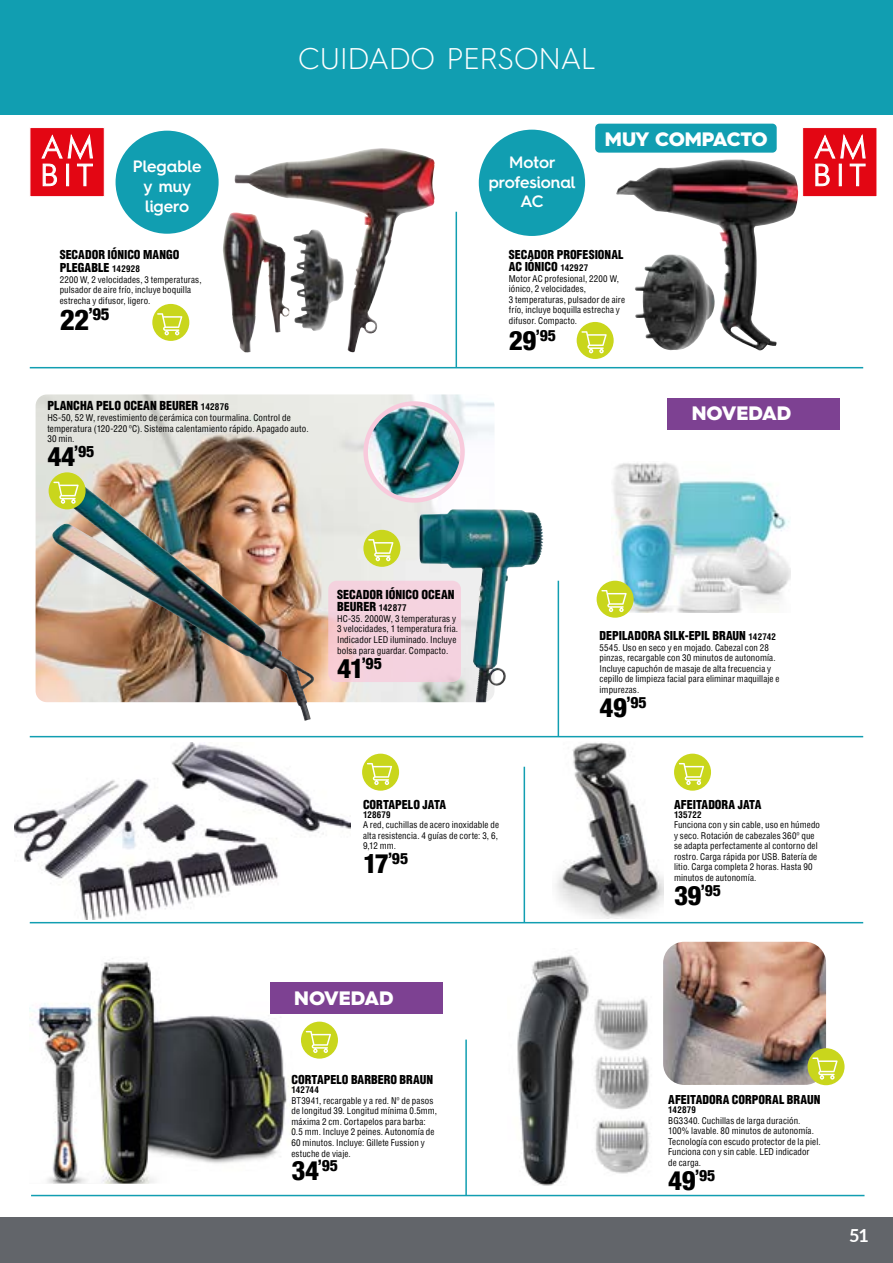
<style>
.page{position:relative;width:893px;height:1263px;background:#fff}
.page>*{position:absolute;margin:0;border:0;box-sizing:border-box;transform-origin:0 0}
.t1{font:300 30px "Hurme Geometric Sans 4";color:#fff}
.t2{font:900 19.5px "Hurme Geometric Sans 4";color:#fff}
.t3{font:700 18px "Lato";color:#fff}
.t4{font:800 condensed 16.8px "Helvetica 87";color:#000}
.t5{font:600 16.5px/19.8px "Hurme Geometric Sans 4";letter-spacing:-.005em;color:#fff;text-align:center}
.t6{font:800 condensed 15.9px "Helvetica 87";color:#000}
.t7{font:800 condensed 15.75px "Helvetica 87";letter-spacing:-.01em;color:#000}
.t8{font:900 condensed 12.15px/12.1px "Helvetica";letter-spacing:-.005em;color:#000}
.t9{font:900 condensed 12px/12.9px "Helvetica";color:#000}
.t10{font:condensed 9.15px/10.6px "Helvetica";letter-spacing:.01em;color:#000}
.t11{font:condensed 9px/10.5px "Helvetica";letter-spacing:.01em;color:#000}
.t12{font:700 condensed 9px "Helvetica";letter-spacing:.025em;color:#000}
.s1{font-weight:700;font-size:9px}
.s2{font-size:28.95px}
.s3{font-size:27px}
.s4{font-weight:700;font-size:9.15px}
.s5{font-size:27.3px}
</style>
<div class="page">
<div style="left:0;top:1217px;width:893px;height:46px;background:#62656a"></div>
<img style="left:517px;top:955px;width:133px;height:230px">
<img style="left:663px;top:942px;width:163px;height:143px">
<img style="left:611px;top:463px;width:179px;height:150px">
<img style="left:30px;top:958px;width:263px;height:225px">
<div style="left:479px;top:130px;width:106px;height:106px;background:#119eb1;border-radius:50%"></div>
<div style="left:116px;top:131px;width:103px;height:103px;background:#119eb1;border-radius:50%"></div>
<div style="left:30px;top:127px;width:75px;height:70px;background:#e30613;border:1px solid #fff"></div>
<svg style="left:41px;top:134px;width:52px;height:52px"></svg>
<div style="left:802px;top:127px;width:75px;height:70px;background:#e30613;border:1px solid #fff"></div>
<svg style="left:814px;top:134px;width:52px;height:52px"></svg>
<img style="left:234px;top:148px;width:201px;height:205px">
<img style="left:223px;top:213px;width:67px;height:139px">
<img style="left:290px;top:229px;width:54px;height:102px">
<div style="left:595px;top:124px;width:182px;height:29px;background:#119eb1;border-radius:4px"></div>
<img style="left:36px;top:394px;width:458px;height:308px">
<svg style="left:328px;top:581px;width:133px;height:101px;background:#f4d0db"></svg>
<img style="left:366px;top:403px;width:96px;height:95px">
<div style="left:363px;top:401px;width:102px;height:102px;border:4px solid #f8cadc;border-radius:50%"></div>
<img style="left:52px;top:483px;width:262px;height:238px">
<img style="left:419px;top:510px;width:116px;height:192px">
<div style="left:0;top:0;width:893px;height:115px;background:#119eb1"></div>
<hr style="left:456px;top:212px;width:1px;height:156px;background:#119eb1">
<hr style="left:465px;top:1039px;width:2px;height:156px;background:#119eb1">
<hr style="left:524px;top:767px;width:1px;height:156px;background:#119eb1">
<hr style="left:558px;top:581px;width:1px;height:156px;background:#119eb1">
<hr style="left:30px;top:367px;width:833px;height:1px;background:#119eb1">
<hr style="left:31px;top:1195px;width:833px;height:1px;background:#119eb1">
<hr style="left:30px;top:922px;width:833px;height:1px;background:#119eb1">
<hr style="left:30px;top:736px;width:833px;height:1px;background:#119eb1">
<img style="left:616px;top:160px;width:182px;height:190px">
<img style="left:15px;top:742px;width:335px;height:178px">
<img style="left:556px;top:742px;width:107px;height:177px">
<div style="left:668px;top:398px;width:172px;height:31px;background:#7d4192"></div>
<div style="left:270px;top:982px;width:172px;height:32px;background:#7d4192"></div>
<div style="left:362px;top:754px;width:37px;height:37px;background:#c9d61c;border-radius:50%"></div>
<svg style="left:367px;top:763px;width:25px;height:22px"></svg>
<div style="left:674px;top:754px;width:37px;height:37px;background:#c9d61c;border-radius:50%"></div>
<svg style="left:679px;top:763px;width:25px;height:22px"></svg>
<div style="left:597px;top:581px;width:37px;height:37px;background:#c9d61c;border-radius:50%"></div>
<svg style="left:601px;top:590px;width:26px;height:22px"></svg>
<div style="left:301px;top:1022px;width:37px;height:36px;background:#c9d61c;border-radius:50%"></div>
<svg style="left:306px;top:1031px;width:25px;height:22px"></svg>
<div style="left:807px;top:1048px;width:37px;height:37px;background:#c9d61c;border-radius:50%"></div>
<svg style="left:812px;top:1057px;width:25px;height:23px"></svg>
<div style="left:49px;top:472px;width:37px;height:37px;background:#c9d61c;border-radius:50%"></div>
<svg style="left:53px;top:482px;width:26px;height:22px"></svg>
<div style="left:363px;top:530px;width:37px;height:37px;background:#c9d61c;border-radius:50%"></div>
<svg style="left:368px;top:539px;width:25px;height:22px"></svg>
<div style="left:577px;top:322px;width:37px;height:37px;background:#c9d61c;border-radius:50%"></div>
<svg style="left:581px;top:331px;width:26px;height:22px"></svg>
<div style="left:152px;top:304px;width:37px;height:37px;background:#c9d61c;border-radius:50%"></div>
<svg style="left:157px;top:313px;width:25px;height:22px"></svg>
<h3 class="t5" style="left:133px;top:156px;width:70px">Plegable y muy ligero</h3>
<h3 class="t9" style="left:60px;top:248px;width:121px">SECADOR IÓNICO MANGO<br>PLEGABLE <span class="s1">142928</span></h3>
<p class="t11" style="left:60px;top:274px;width:143px">2200 W, 2 velocidades, 3 temperaturas, pulsador de aire frío, incluye boquilla estrecha y difusor, ligero.</p>
<h3 class="t4" style="left:60px;top:304px;width:52px"><span class="s2">22</span>’95</h3>
<h1 class="t1" style="left:298px;top:38px;width:299px">CUIDADO PERSONAL</h1>
<h3 class="t5" style="left:489px;top:152px;width:89px">Motor profesional<br>AC</h3>
<h2 class="t2" style="left:605px;top:125px;width:164px">MUY COMPACTO</h2>
<h3 class="t9" style="left:509px;top:249px;width:116px;line-height:12px">SECADOR PROFESIONAL<br>AC IÓNICO <span class="s1">142927</span></h3>
<p class="t11" style="left:509px;top:273px;width:118px">Motor AC profesional, 2200 W, iónico, 2 velocidades,<br>3 temperaturas, pulsador de aire frío, incluye boquilla estrecha y difusor. Compacto.</p>
<h3 class="t7" style="left:509px;top:325px;width:49px"><span class="s3">29</span>’95</h3>
<h3 class="t8" style="left:47px;top:400px;width:183px">PLANCHA PELO OCEAN BEURER <span class="s4">142876</span></h3>
<p class="t10" style="left:47px;top:412px;width:263px">HS-50, 52 W, revestimiento de cerámica con tourmalina. Control de temperatura (120-220 ºC). Sistema calentamiento rápido. Apagado auto.<br>30 min.</p>
<h3 class="t6" style="left:47px;top:442px;width:49px"><span class="s5">44</span>’95</h3>
<h2 class="t2" style="left:692px;top:400px;width:101px">NOVEDAD</h2>
<h3 class="t8" style="left:337px;top:588px;width:119px">SECADOR IÓNICO OCEAN<br>BEURER <span class="s4">142877</span></h3>
<p class="t10" style="left:337px;top:613px;width:123px">HC-35. 2000W, 3 temperaturas y<br>3 velocidades, 1 temperatura fria.<br>Indicador LED iluminado. Incluye bolsa para guardar. Compacto.</p>
<h3 class="t6" style="left:337px;top:653px;width:46px"><span class="s5">41</span>’95</h3>
<h3 class="t9" style="left:363px;top:798px;width:85px">CORTAPELO JATA</h3>
<p class="t12" style="left:363px;top:809px;width:29px">128679</p>
<p class="t11" style="left:363px;top:820px;width:138px">A red, cuchillas de acero inoxidable de alta resistencia. 4 guías de corte: 3, 6,<br>9,12 mm.</p>
<h3 class="t7" style="left:363px;top:849px;width:47px"><span class="s3">17</span>’95</h3>
<h2 class="t2" style="left:294px;top:984px;width:101px">NOVEDAD</h2>
<h3 class="t9" style="left:291px;top:1073px;width:143px">CORTAPELO BARBERO BRAUN</h3>
<p class="t12" style="left:291px;top:1084px;width:29px">142744</p>
<p class="t11" style="left:291px;top:1095px;width:147px">BT3941, recargable y a red. Nº de pasos de longitud 39. Longitud mínima 0.5mm, máxima 2 cm. Cortapelos para barba:<br>0.5 mm. Incluye 2 peines. Autonomía de 60 minutos. Incluye: Gillete Fussion y estuche de viaje.</p>
<h3 class="t7" style="left:291px;top:1156px;width:48px"><span class="s3">34</span>’95</h3>
<h3 class="t9" style="left:600px;top:629px;width:178px">DEPILADORA SILK-EPIL BRAUN <span class="s1">142742</span></h3>
<p class="t11" style="left:600px;top:642px;width:181px">5545. Uso en seco y en mojado. Cabezal con 28 pinzas, recargable con 30 minutos de autonomía.<br>Incluye capuchón de masaje de alta frecuencia y cepillo de limpieza facial para eliminar maquillaje e impurezas.</p>
<h3 class="t7" style="left:600px;top:692px;width:49px"><span class="s3">49</span>’95</h3>
<h3 class="t9" style="left:674px;top:798px;width:89px">AFEITADORA JATA</h3>
<p class="t12" style="left:674px;top:809px;width:29px">135722</p>
<p class="t11" style="left:674px;top:820px;width:147px">Funciona con y sin cable, uso en húmedo y seco. Rotación de cabezales 360º que se adapta perfectamente al contorno del rostro. Carga rápida por USB. Batería de litio. Carga completa 2 horas. Hasta 90 minutos de autonomía.</p>
<h3 class="t7" style="left:674px;top:880px;width:48px"><span class="s3">39</span>’95</h3>
<h3 class="t9" style="left:668px;top:1093px;width:154px">AFEITADORA CORPORAL BRAUN</h3>
<p class="t12" style="left:668px;top:1104px;width:29px">142879</p>
<p class="t11" style="left:668px;top:1115px;width:154px">BG3340. Cuchillas de larga duración.<br>100% lavable. 80 minutos de autonomía.<br>Tecnología con escudo protector de la piel.<br>Funciona con y sin cable. LED indicador<br>de carga.</p>
<h3 class="t7" style="left:668px;top:1165px;width:49px"><span class="s3">49</span>’95</h3>
<h3 class="t3" style="left:849px;top:1222px;width:21px">51</h3>
</div>
